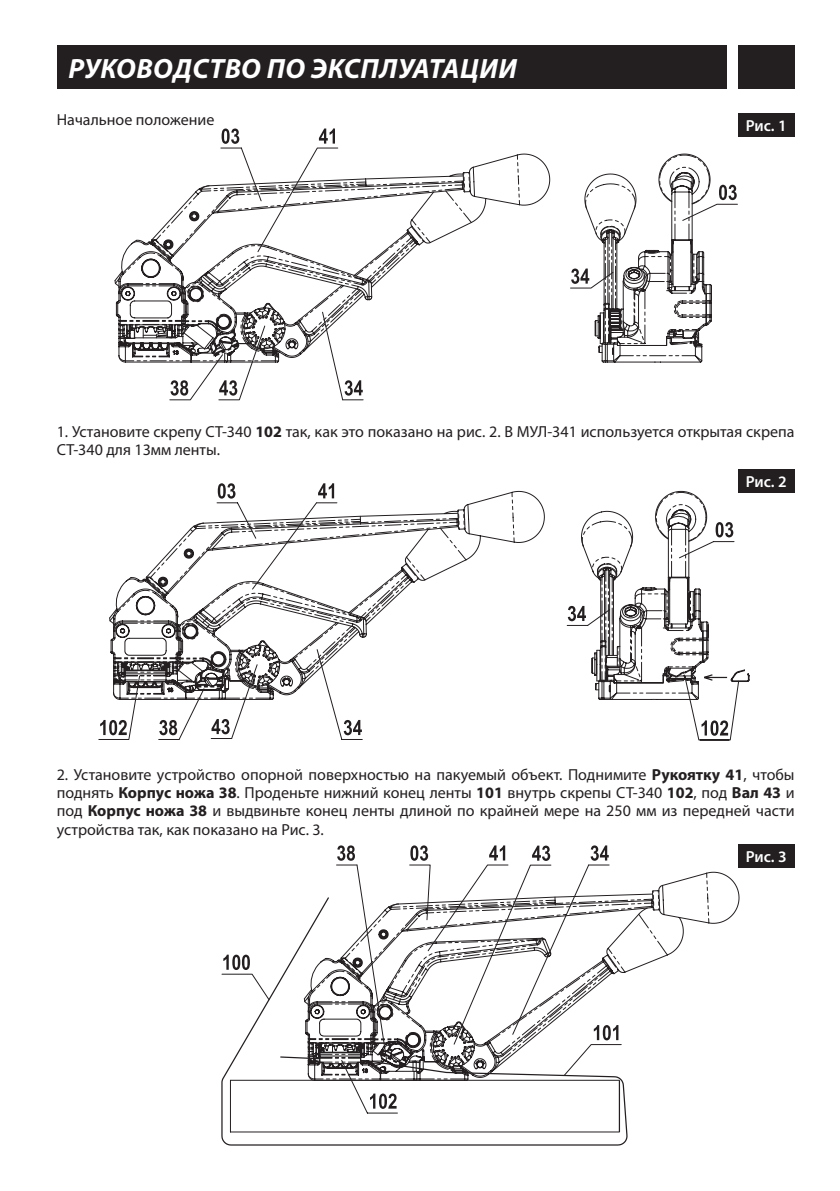
<style>
.page{position:relative;width:840px;height:1191px;background:#fff}
.page>*{position:absolute;margin:0;border:0;box-sizing:border-box;transform-origin:0 0}
.Стиль_абзаца_5{font:italic 700 28px "Myriad Pro";letter-spacing:.02em;color:#fff}
.Текст{font:16px/18px "Myriad Pro";color:#231f20}
.Fig{font:600 16px "Myriad Pro";letter-spacing:-.005em;color:#fff}
.s1{font-weight:700}
</style>
<div class="page">
<div style="left:737px;top:45px;width:57px;height:44px;background:#231f20"></div>
<div style="left:57px;top:45px;width:669px;height:44px;background:#231f20"></div>
<svg style="left:471px;top:154px;width:48px;height:70px"></svg>
<svg style="left:115px;top:168px;width:356px;height:195px"></svg>
<svg style="left:322px;top:312px;width:41px;height:88px"></svg>
<svg style="left:220px;top:128px;width:118px;height:124px"></svg>
<svg style="left:169px;top:325px;width:96px;height:75px"></svg>
<svg style="left:570px;top:153px;width:167px;height:210px"></svg>
<svg style="left:362px;top:509px;width:103px;height:32px"></svg>
<svg style="left:179px;top:483px;width:183px;height:58px"></svg>
<svg style="left:98px;top:541px;width:431px;height:199px"></svg>
<svg style="left:566px;top:491px;width:183px;height:249px"></svg>
<svg style="left:658px;top:872px;width:50px;height:87px"></svg>
<svg style="left:621px;top:890px;width:39px;height:82px"></svg>
<svg style="left:221px;top:896px;width:407px;height:249px"></svg>
<svg style="left:336px;top:845px;width:19px;height:218px"></svg>
<svg style="left:341px;top:864px;width:248px;height:249px"></svg>
<svg style="left:409px;top:845px;width:212px;height:231px"></svg>
<svg style="left:221px;top:954px;width:48px;height:46px"></svg>
<div style="left:737px;top:113px;width:57px;height:24px;background:#231f20"></div>
<div style="left:737px;top:469px;width:57px;height:24px;background:#231f20"></div>
<div style="left:737px;top:844px;width:57px;height:23px;background:#231f20"></div>
<p class="Стиль_абзаца_5" style="left:68px;top:50px;width:450px">РУКОВОДСТВО ПО ЭКСПЛУАТАЦИИ</p>
<p class="Текст" style="left:57px;top:111px;width:159px">Начальное положение</p>
<p class="Fig" style="left:745px;top:116px;width:42px">Рис. 1</p>
<p class="Текст" style="left:57px;top:423px;width:738px">1. Установите скрепу СТ-340 <span class="s1">102</span> так, как это показано на рис. 2. В МУЛ-341 используется открытая скрепа<br>СТ-340 для 13мм ленты.</p>
<p class="Fig" style="left:745px;top:472px;width:42px">Рис. 2</p>
<p class="Текст" style="left:57px;top:766px;width:739px;text-align:justify">2. Установите устройство опорной поверхностью на пакуемый объект. Поднимите <span class="s1">Рукоятку 41</span>, чтобы поднять <span class="s1">Корпус ножа 38</span>. Проденьте нижний конец ленты <span class="s1">101</span> внутрь скрепы СТ-340 <span class="s1">102</span>, под <span class="s1">Вал 43</span> и под <span class="s1">Корпус ножа 38</span> и выдвиньте конец ленты длиной по крайней мере на 250 мм из передней части устройства так, как показано на Рис. 3.</p>
<p class="Fig" style="left:745px;top:846px;width:42px">Рис. 3</p>
</div>
